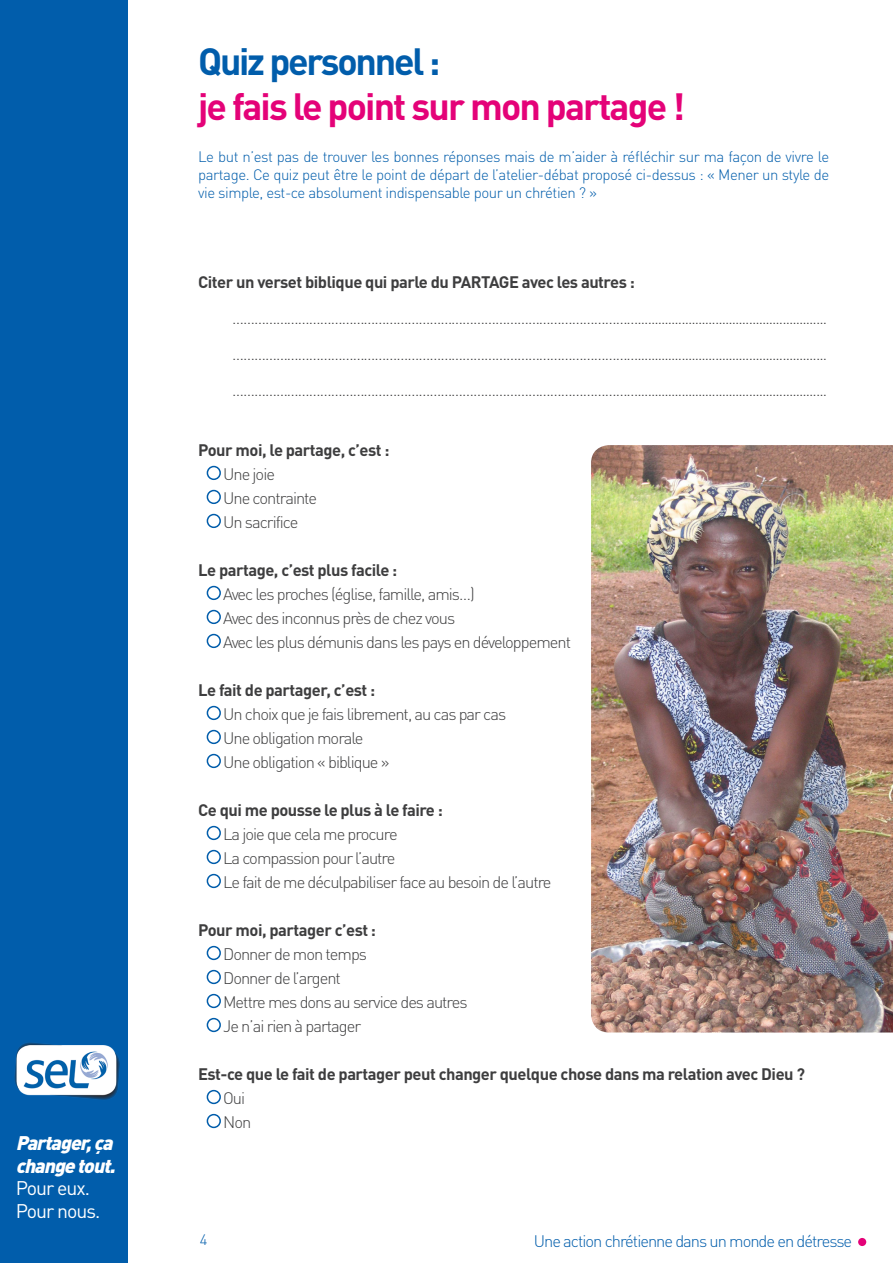
<style>
.page{position:relative;width:893px;height:1263px;background:#fff}
.page>*{position:absolute;margin:0;border:0;box-sizing:border-box;transform-origin:0 0}
.t1{font:700 37.5px "DIN Pro";letter-spacing:-.05em;color:#e40278}
.t2{font:700 37.5px "DIN Pro";letter-spacing:-.06em;color:#015dab}
.t3{font:italic 900 19.5px/22.5px "DIN Pro";color:#fff}
.t4{font:19.5px/22.5px "DIN Pro";letter-spacing:-.05em;color:#fff}
.t5{font:300 16.5px "DIN Pro";letter-spacing:-.06em;color:#3e3e3f}
.t6{font:700 16.5px "DIN Pro";letter-spacing:-.03em;color:#3e3e3f}
.t7{font:300 16.5px "DIN Pro";letter-spacing:-.06em;color:#015dab}
.t8{font:300 15px/18px "DIN Pro";letter-spacing:-.03em;color:#015dab;text-align:justify}
</style>
<div class="page">
<div style="left:0;top:0;width:128px;height:1263px;background:#015dab"></div>
<div style="left:858px;top:1238px;width:8px;height:8px;background:#e40278;border-radius:50%"></div>
<img style="left:14px;top:1042px;width:106px;height:58px">
<div style="left:207px;top:466px;width:14px;height:14px;border:2px solid #015dab;border-radius:50%"></div>
<div style="left:207px;top:490px;width:14px;height:14px;border:2px solid #015dab;border-radius:50%"></div>
<div style="left:207px;top:514px;width:14px;height:14px;border:2px solid #015dab;border-radius:50%"></div>
<div style="left:207px;top:586px;width:14px;height:14px;border:2px solid #015dab;border-radius:50%"></div>
<div style="left:207px;top:610px;width:14px;height:14px;border:2px solid #015dab;border-radius:50%"></div>
<div style="left:207px;top:634px;width:14px;height:14px;border:2px solid #015dab;border-radius:50%"></div>
<div style="left:207px;top:706px;width:14px;height:14px;border:2px solid #015dab;border-radius:50%"></div>
<div style="left:207px;top:730px;width:14px;height:14px;border:2px solid #015dab;border-radius:50%"></div>
<div style="left:207px;top:754px;width:14px;height:14px;border:2px solid #015dab;border-radius:50%"></div>
<div style="left:207px;top:826px;width:14px;height:14px;border:2px solid #015dab;border-radius:50%"></div>
<div style="left:207px;top:850px;width:14px;height:14px;border:2px solid #015dab;border-radius:50%"></div>
<div style="left:207px;top:874px;width:14px;height:14px;border:2px solid #015dab;border-radius:50%"></div>
<div style="left:207px;top:946px;width:14px;height:14px;border:2px solid #015dab;border-radius:50%"></div>
<div style="left:207px;top:970px;width:14px;height:14px;border:2px solid #015dab;border-radius:50%"></div>
<div style="left:207px;top:994px;width:14px;height:14px;border:2px solid #015dab;border-radius:50%"></div>
<div style="left:207px;top:1018px;width:14px;height:14px;border:2px solid #015dab;border-radius:50%"></div>
<div style="left:207px;top:1090px;width:14px;height:14px;border:2px solid #015dab;border-radius:50%"></div>
<div style="left:207px;top:1114px;width:14px;height:14px;border:2px solid #015dab;border-radius:50%"></div>
<img style="left:591px;top:445px;width:302px;height:587px">
<p class="t3" style="left:16px;top:1131px;width:106px">Partager,ça changetout.</p>
<p class="t4" style="left:16px;top:1176px;width:86px">Pour eux.<br>Pour nous.</p>
<p class="t2" style="left:198px;top:36px;width:244px">Quiz personnel :</p>
<p class="t1" style="left:198px;top:81px;width:489px">je fais le point sur mon partage !</p>
<p class="t8" style="left:198px;top:147px;width:632px">Le but n’est pas de trouver les bonnes réponses mais de m’aider à réfléchir sur ma façon de vivre le partage. Ce quiz peut être le point de départ de l’atelier-débat proposé ci-dessus : « Mener un style de vie simple, est-ce absolument indispensable pour un chrétien ? »</p>
<p class="t6" style="left:198px;top:271px;width:438px">Citer un verset biblique qui parle du PARTAGE avec les autres :</p>
<p class="t5" style="left:232px;top:307px;width:596px">…………………………………………………………………………………………………........................................................</p>
<p class="t5" style="left:232px;top:343px;width:596px">…………………………………………………………………………………………………........................................................</p>
<p class="t5" style="left:232px;top:379px;width:596px">…………………………………………………………………………………………………........................................................</p>
<p class="t6" style="left:198px;top:439px;width:193px">Pour moi, le partage, c’est :</p>
<p class="t5" style="left:223px;top:463px;width:53px">Une joie</p>
<p class="t5" style="left:223px;top:487px;width:96px">Une contrainte</p>
<p class="t5" style="left:223px;top:511px;width:77px">Un sacrifice</p>
<p class="t6" style="left:198px;top:559px;width:201px">Le partage, c’est plus facile :</p>
<p class="t5" style="left:223px;top:583px;width:253px">Avec les proches (église, famille, amis…)</p>
<p class="t5" style="left:223px;top:607px;width:233px">Avec des inconnus près de chez vous</p>
<p class="t5" style="left:223px;top:631px;width:350px">Avec les plus démunis dans les pays en développement</p>
<p class="t6" style="left:198px;top:679px;width:179px">Le fait de partager, c’est :</p>
<p class="t5" style="left:223px;top:703px;width:285px">Un choix que je fais librement, au cas par cas</p>
<p class="t5" style="left:223px;top:727px;width:142px">Une obligation morale</p>
<p class="t5" style="left:223px;top:751px;width:168px">Une obligation « biblique »</p>
<p class="t6" style="left:198px;top:799px;width:246px">Ce qui me pousse le plus à le faire :</p>
<p class="t5" style="left:223px;top:823px;width:176px">La joie que cela me procure</p>
<p class="t5" style="left:223px;top:847px;width:174px">La compassion pour l’autre</p>
<p class="t5" style="left:223px;top:871px;width:330px">Le fait de me déculpabiliser face au besoin de l’autre</p>
<p class="t6" style="left:198px;top:919px;width:179px">Pour moi, partager c’est :</p>
<p class="t5" style="left:223px;top:943px;width:145px">Donner de mon temps</p>
<p class="t5" style="left:223px;top:967px;width:119px">Donner de l’argent</p>
<p class="t5" style="left:223px;top:991px;width:246px">Mettre mes dons au service des autres</p>
<p class="t5" style="left:223px;top:1015px;width:139px">Je n’ai rien à partager</p>
<p class="t6" style="left:198px;top:1063px;width:608px">Est-ce que le fait de partager peut changer quelque chose dans ma relation avec Dieu ?</p>
<p class="t5" style="left:223px;top:1087px;width:24px">Oui</p>
<p class="t5" style="left:223px;top:1111px;width:30px">Non</p>
<p class="t8" style="left:200px;top:1230px;width:9px">4</p>
<p class="t7" style="left:534px;top:1229px;width:320px">Une action chrétienne dans un monde en détresse</p>
</div>
